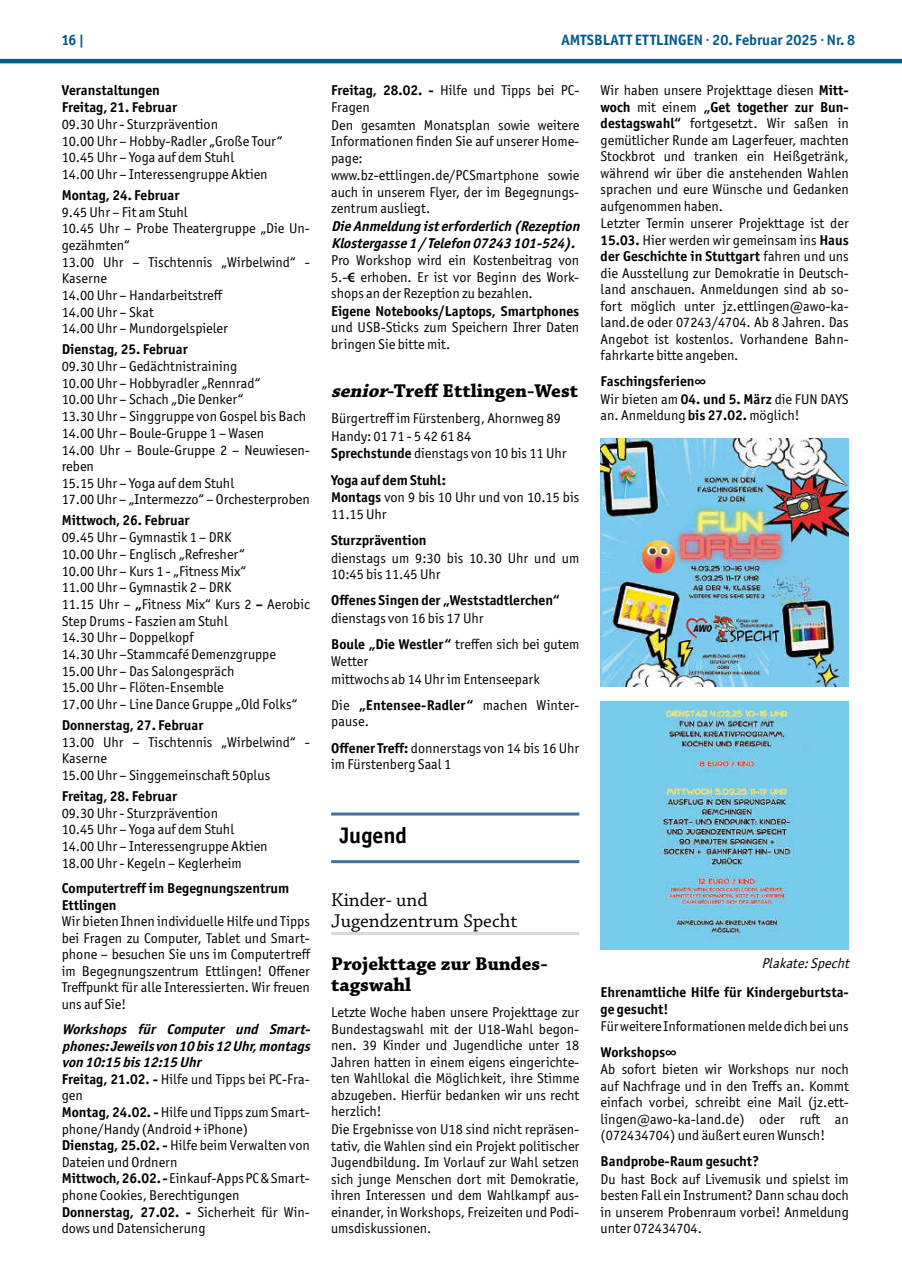
<style>
.page{position:relative;width:902px;height:1280px;background:#fff}
.page>*{position:absolute;margin:0;border:0;box-sizing:border-box;transform-origin:0 0}
.t1{font:700 22.5px "Officina Sans ITC Pro";color:#000}
.t2{font:700 19.5px/21px "Chaparral Pro";color:#000}
.t3{font:19.5px/21px "Chaparral Pro";color:#000}
.t4{font:700 15px "Officina Sans ITC Pro";color:#01598b}
.t5{font:14.25px/16.6px "Officina Sans ITC Pro";color:#000}
.t6{font:700 14.25px/16.5px "Officina Sans ITC Pro";color:#000}
.t7{font:italic 700 14.25px/16.5px "Officina Sans ITC Pro";color:#000}
.t8{font:italic 14.25px "Officina Sans ITC Pro";color:#000}
.s1{font-weight:700}
.s2{font-weight:700;font-style:italic}
.s3{font-family:"Myriad Pro";font-weight:600}
.s4{font-style:italic}
</style>
<div class="page">
<hr style="left:0;top:59px;width:901px;height:4px;background:#01598b">
<hr style="left:331px;top:812px;width:248px;height:3px;background:#416f9d">
<hr style="left:331px;top:860px;width:248px;height:3px;background:#416f9d">
<hr style="left:331px;top:932px;width:248px;height:3px;background:#d9d9d9">
<img style="left:600px;top:438px;width:248px;height:248px">
<img style="left:600px;top:701px;width:248px;height:248px">
<p class="t4" style="left:62px;top:31px;width:24px">16 |</p>
<p class="t4" style="left:561px;top:31px;width:295px">AMTSBLATT ETTLINGEN · 20. Februar 2025 · Nr. 8</p>
<p class="t6" style="left:62px;top:82px;width:117px">Veranstaltungen<br>Freitag, 21. Februar</p>
<p class="t5" style="left:62px;top:116px;width:222px">09.30 Uhr - Sturzprävention<br>10.00 Uhr – Hobby-Radler „Große Tour“<br>10.45 Uhr – Yoga auf dem Stuhl<br>14.00 Uhr – Interessengruppe Aktien</p>
<p class="t6" style="left:62px;top:187px;width:119px">Montag, 24. Februar</p>
<p class="t5" style="left:62px;top:203px;width:250px">9.45 Uhr – Fit am Stuhl<br>10.45 Uhr – Probe Theatergruppe „Die Un&shy;gezähmten“<br>13.00 Uhr – Tischtennis „Wirbelwind“ -<br>Kaserne<br>14.00 Uhr – Handarbeitstreff<br>14.00 Uhr – Skat<br>14.00 Uhr – Mundorgelspieler</p>
<p class="t6" style="left:62px;top:341px;width:128px">Dienstag, 25. Februar</p>
<p class="t5" style="left:62px;top:358px;width:250px">09.30 Uhr – Gedächtnistraining<br>10.00 Uhr – Hobbyradler „Rennrad“<br>10.00 Uhr – Schach „Die Denker“<br>13.30 Uhr – Singgruppe von Gospel bis Bach<br>14.00 Uhr – Boule-Gruppe 1 – Wasen<br>14.00 Uhr – Boule-Gruppe 2 – Neuwiesen&shy;reben<br>15.15 Uhr – Yoga auf dem Stuhl<br>17.00 Uhr – „Intermezzo“ – Orchesterproben</p>
<p class="t6" style="left:62px;top:512px;width:129px">Mittwoch, 26. Februar</p>
<p class="t5" style="left:62px;top:529px;width:250px">09.45 Uhr – Gymnastik 1 – DRK<br>10.00 Uhr – Englisch „Refresher“<br>10.00 Uhr – Kurs 1 - „Fitness Mix“<br>11.00 Uhr – Gymnastik 2 – DRK<br>11.15 Uhr – <span class="s1">„</span>Fitness Mix“ Kurs 2 <span class="s1">–</span> Aerobic<br>Step Drums - Faszien am Stuhl<br>14.30 Uhr – Doppelkopf<br>14.30 Uhr –Stammcafé Demenzgruppe<br>15.00 Uhr – Das Salongespräch<br>15.00 Uhr – Flöten-Ensemble<br>17.00 Uhr – Line Dance Gruppe „Old Folks“</p>
<p class="t6" style="left:62px;top:717px;width:143px">Donnerstag, 27. Februar</p>
<p class="t5" style="left:62px;top:734px;width:250px">13.00 Uhr – Tischtennis „Wirbelwind“ -<br>Kaserne<br>15.00 Uhr – Singgemeinschaft 50plus</p>
<p class="t6" style="left:62px;top:788px;width:117px">Freitag, 28. Februar</p>
<p class="t5" style="left:62px;top:804px;width:207px">09.30 Uhr - Sturzprävention<br>10.45 Uhr – Yoga auf dem Stuhl<br>14.00 Uhr – Interessengruppe Aktien<br>18.00 Uhr - Kegeln – Keglerheim</p>
<p class="t6" style="left:62px;top:880px;width:229px">Computertreff im Begegnungszentrum<br>Ettlingen</p>
<p class="t5" style="left:62px;top:913px;width:250px;text-align:justify">Wir bieten Ihnen individuelle Hilfe und Tipps bei Fragen zu Computer, Tablet und Smart&shy;phone – besuchen Sie uns im Computertreff im Begegnungszentrum Ettlingen! Offener Treffpunkt für alle Interessierten. Wir freuen uns auf Sie!</p>
<p class="t5" style="left:62px;top:1021px;width:254px"><span class="s2">Workshops für Computer und Smart&shy;phones:Jeweilsvon 10 bis12 Uhr,montags von 10:15 bis12:15 Uhr<br></span><span class="s1">Freitag, 21.02. -</span> Hilfe und Tipps bei PC-Fra&shy;gen<br><span class="s1">Montag, 24.02. -</span> Hilfe und Tipps zum Smart&shy;phone/Handy (Android + iPhone)<br><span class="s1">Dienstag, 25.02. -</span> Hilfe beim Verwalten von<br>Dateien und Ordnern<br><span class="s1">Mittwoch, 26.02. -</span> Einkauf-Apps PC &amp; Smart&shy;phone Cookies, Berechtigungen<br><span class="s1">Donnerstag, 27.02. -</span> Sicherheit für Win&shy;dows und Datensicherung</p>
<p class="t5" style="left:331px;top:82px;width:250px"><span class="s1">Freitag, 28.02. -</span> Hilfe und Tipps bei PC-<br>Fragen<br>Den gesamten Monatsplan sowie weitere<br>Informationen finden Sie auf unserer Home&shy;page:<br>www.bz-ettlingen.de/PCSmartphone sowie auch in unserem Flyer, der im Begegnungs&shy;zentrum ausliegt.</p>
<p class="t7" style="left:331px;top:218px;width:254px">DieAnmeldungisterforderlich (Rezeption<br>Klostergasse1 / Telefon 07243 101-524).</p>
<p class="t5" style="left:331px;top:252px;width:250px;text-align:justify">Pro Workshop wird ein Kostenbeitrag von 5.-<span class="s3">€</span> erhoben. Er ist vor Beginn des Work&shy;shops an der Rezeption zu bezahlen.</p>
<p class="t6" style="left:331px;top:303px;width:250px">Eigene Notebooks/Laptops, Smartphones</p>
<p class="t5" style="left:331px;top:319px;width:250px">und USB-Sticks zum Speichern Ihrer Daten bringen Sie bitte mit.</p>
<h2 class="t2" style="left:331px;top:381px;width:248px"><span class="s4">senior</span>-Treff Ettlingen-West</h2>
<p class="t5" style="left:331px;top:409px;width:237px;line-height:17.7px">Bürgertreff im Fürstenberg, Ahornweg 89<br>Handy: 01 71 - 5 42 61 84<br><span class="s1">Sprechstunde</span> dienstags von 10 bis 11 Uhr</p>
<p class="t5" style="left:331px;top:471px;width:250px;line-height:17.1px"><span class="s1">Yoga auf dem Stuhl:<br>Montags</span> von 9 bis 10 Uhr und von 10.15 bis<br>11.15 Uhr</p>
<p class="t6" style="left:331px;top:532px;width:97px">Sturzprävention</p>
<p class="t5" style="left:331px;top:550px;width:250px">dienstags um 9:30 bis 10.30 Uhr und um<br>10:45 bis 11.45 Uhr</p>
<p class="t6" style="left:331px;top:592px;width:230px">Offenes Singen der „Weststadtlerchen“</p>
<p class="t5" style="left:331px;top:605px;width:250px;line-height:26.2px">dienstags von 16 bis 17 Uhr<br><span class="s1">Boule „Die Westler“</span> treffen sich bei gutem</p>
<p class="t5" style="left:331px;top:652px;width:210px;line-height:17.7px">Wetter<br>mittwochs ab 14 Uhr im Entenseepark</p>
<p class="t5" style="left:331px;top:697px;width:250px">Die <span class="s1">„Entensee-Radler“</span> machen Winter&shy;pause.</p>
<p class="t5" style="left:331px;top:739px;width:250px"><span class="s1">Offener Treff:</span> donnerstags von 14 bis 16 Uhr im Fürstenberg Saal 1</p>
<p class="t5" style="left:600px;top:82px;width:250px">Wir haben unsere Projekttage diesen <span class="s1">Mitt&shy;woch</span> mit einem <span class="s1">„Get together zur Bun&shy;destagswahl“</span> fortgesetzt. Wir saßen in gemütlicher Runde am Lagerfeuer, machten Stockbrot und tranken ein Heißgetränk, während wir über die anstehenden Wahlen sprachen und eure Wünsche und Gedanken aufgenommen haben.<br>Letzter Termin unserer Projekttage ist der <span class="s1">15.03.</span> Hier werden wir gemeinsam ins <span class="s1">Haus der Geschichte in Stuttgart</span> fahren und uns die Ausstellung zur Demokratie in Deutsch&shy;land anschauen. Anmeldungen sind ab so&shy;fort möglich unter jz.ettlingen@awo-ka&shy;land.de oder 07243/4704. Ab 8 Jahren. Das Angebot ist kostenlos. Vorhandene Bahn&shy;fahrkarte bitte angeben.</p>
<p class="t5" style="left:600px;top:373px;width:250px"><span class="s1">Faschingsferien∞<br></span>Wir bieten am <span class="s1">04. und 5. März</span> die FUN DAYS an. Anmeldung <span class="s1">bis 27.02.</span> möglich!</p>
<h1 class="t1" style="left:339px;top:822px;width:69px">Jugend</h1>
<h2 class="t3" style="left:331px;top:890px;width:188px">Kinder- und<br>Jugendzentrum Specht</h2>
<h2 class="t2" style="left:331px;top:954px;width:218px">Projekttage zur Bundes&shy;tagswahl</h2>
<p class="t5" style="left:331px;top:1004px;width:250px">Letzte Woche haben unsere Projekttage zur Bundestagswahl mit der U18-Wahl begon&shy;nen. 39 Kinder und Jugendliche unter 18<br>Jahren hatten in einem eigens eingerichte&shy;ten Wahllokal die Möglichkeit, ihre Stimme abzugeben. Hierfür bedanken wir uns recht herzlich!<br>Die Ergebnisse von U18 sind nicht repräsen&shy;tativ, die Wahlen sind ein Projekt politischer Jugendbildung. Im Vorlauf zur Wahl setzen sich junge Menschen dort mit Demokratie, ihren Interessen und dem Wahlkampf aus&shy;einander, in Workshops, Freizeiten und Podi&shy;umsdiskussionen.</p>
<p class="t8" style="left:761px;top:954px;width:93px">Plakate:Specht</p>
<p class="t6" style="left:600px;top:984px;width:250px">Ehrenamtliche Hilfe für Kindergeburtsta&shy;ge gesucht!</p>
<p class="t5" style="left:600px;top:1018px;width:250px">Für weitere Informationen melde dich bei uns</p>
<p class="t6" style="left:600px;top:1044px;width:78px">Workshops∞</p>
<p class="t5" style="left:600px;top:1061px;width:250px;text-align:justify">Ab sofort bieten wir Workshops nur noch auf Nachfrage und in den Treffs an. Kommt einfach vorbei, schreibt eine Mail (jz.ett&shy;lingen@awo-ka-land.de) oder ruft an (072434704) und äußert euren Wunsch!</p>
<p class="t6" style="left:600px;top:1153px;width:160px">Bandprobe-Raum gesucht?</p>
<p class="t5" style="left:600px;top:1170px;width:250px;text-align:justify">Du hast Bock auf Livemusik und spielst im besten Fall ein Instrument? Dann schau doch in unserem Probenraum vorbei! Anmeldung unter 072434704.</p>
</div>
